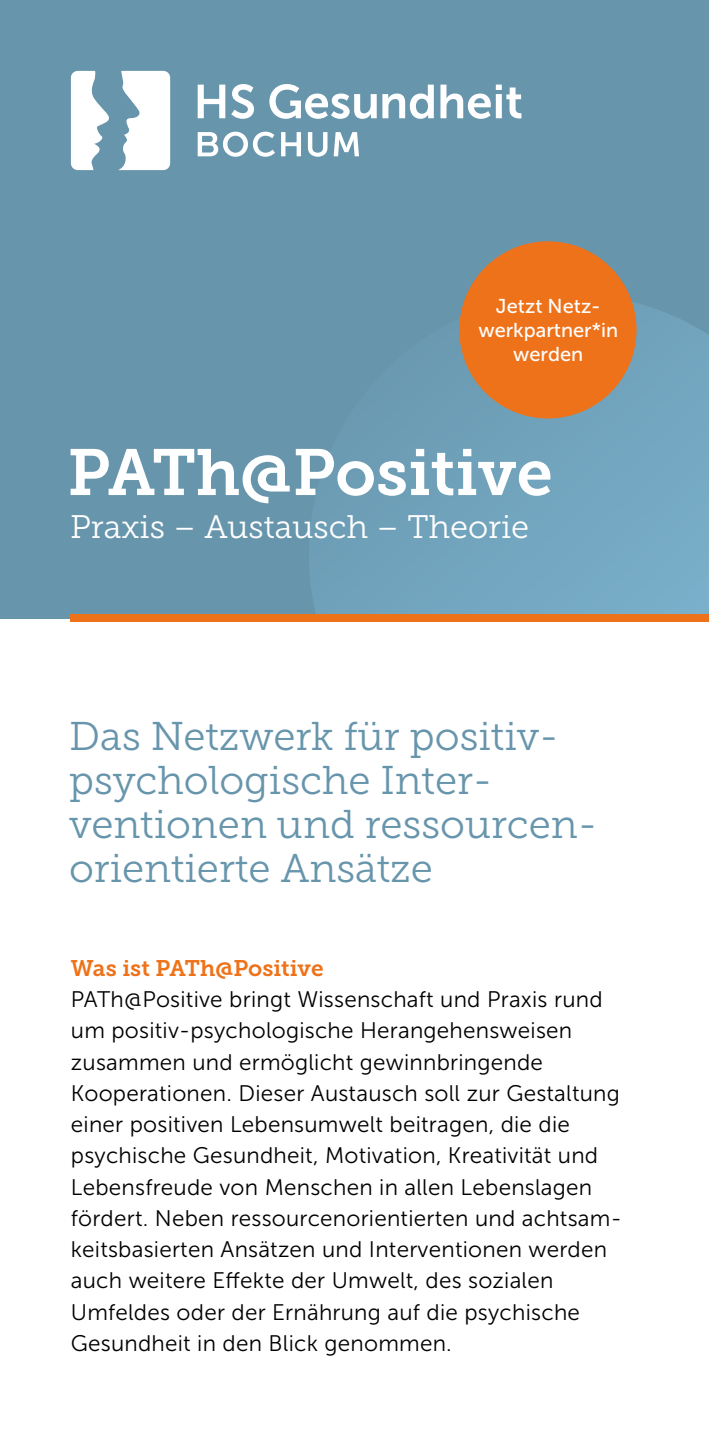
<style>
.page{position:relative;width:709px;height:1453px;background:#fff}
.page>*{position:absolute;margin:0;border:0;box-sizing:border-box;transform-origin:0 0}
.t1{font:65px "Museo Slab 700";letter-spacing:-.005em;color:#fff}
.t2{font:40px/44px "Museo Slab 300";color:#6795ac}
.t3{font:32.5px "Museo Slab 300";color:#fff}
.t4{font:22.5px/31.2px "Museo Sans 300";letter-spacing:.01em;color:#000}
.t5{font:22.5px "Museo Slab 700";color:#ee7219}
.t6{font:20px/23.8px "Museo Sans 500";color:#fff;text-align:center}
</style>
<div class="page">
<div style="left:0;top:0;width:709px;height:618px;background:#6795ac"></div>
<svg style="left:309px;top:294px;width:400px;height:321px;fill:#71a3bc"></svg>
<div style="left:71px;top:615px;width:638px;height:7px;background:#ee7219"></div>
<div style="left:459px;top:241px;width:177px;height:177px;background:#ee7219;border-radius:50%"></div>
<svg style="left:198px;top:85px;width:27px;height:33px"></svg>
<svg style="left:231px;top:84px;width:23px;height:35px"></svg>
<svg style="left:269px;top:84px;width:165px;height:35px"></svg>
<svg style="left:440px;top:85px;width:81px;height:34px"></svg>
<svg style="left:198px;top:132px;width:77px;height:25px"></svg>
<svg style="left:281px;top:132px;width:20px;height:24px"></svg>
<svg style="left:308px;top:132px;width:19px;height:25px"></svg>
<svg style="left:333px;top:132px;width:26px;height:24px"></svg>
<svg style="left:118px;top:71px;width:52px;height:99px"></svg>
<svg style="left:71px;top:71px;width:38px;height:99px"></svg>
<p class="t6" style="left:478px;top:294px;width:141px">Jetzt Netz&shy;werkpartner*in werden</p>
<h1 class="t1" style="left:67px;top:436px;width:487px">PATh@Positive</h1>
<h3 class="t3" style="left:70px;top:509px;width:461px">Praxis – Austausch – Theorie</h3>
<h2 class="t2" style="left:69px;top:715px;width:530px">Das Netzwerk für positiv&shy;psychologische Inter&shy;ventionen und ressourcen&shy;orientierte Ansätze</h2>
<p class="t5" style="left:71px;top:955px;width:254px">Was ist PATh@Positive</p>
<p class="t4" style="left:71px;top:984px;width:552px">PATh@Positive bringt Wissenschaft und Praxis rund um positiv-psychologische Herangehensweisen zusammen und ermöglicht gewinnbringende Kooperationen. Dieser Austausch soll zur Gestaltung einer positiven Lebensumwelt beitragen, die die psychische Gesundheit, Motivation, Kreativität und Lebensfreude von Menschen in allen Lebenslagen fördert. Neben ressourcenorientierten und achtsam&shy;keitsbasierten Ansätzen und Interventionen werden auch weitere Effekte der Umwelt, des sozialen Umfeldes oder der Ernährung auf die psychische Gesundheit in den Blick genommen.</p>
</div>
